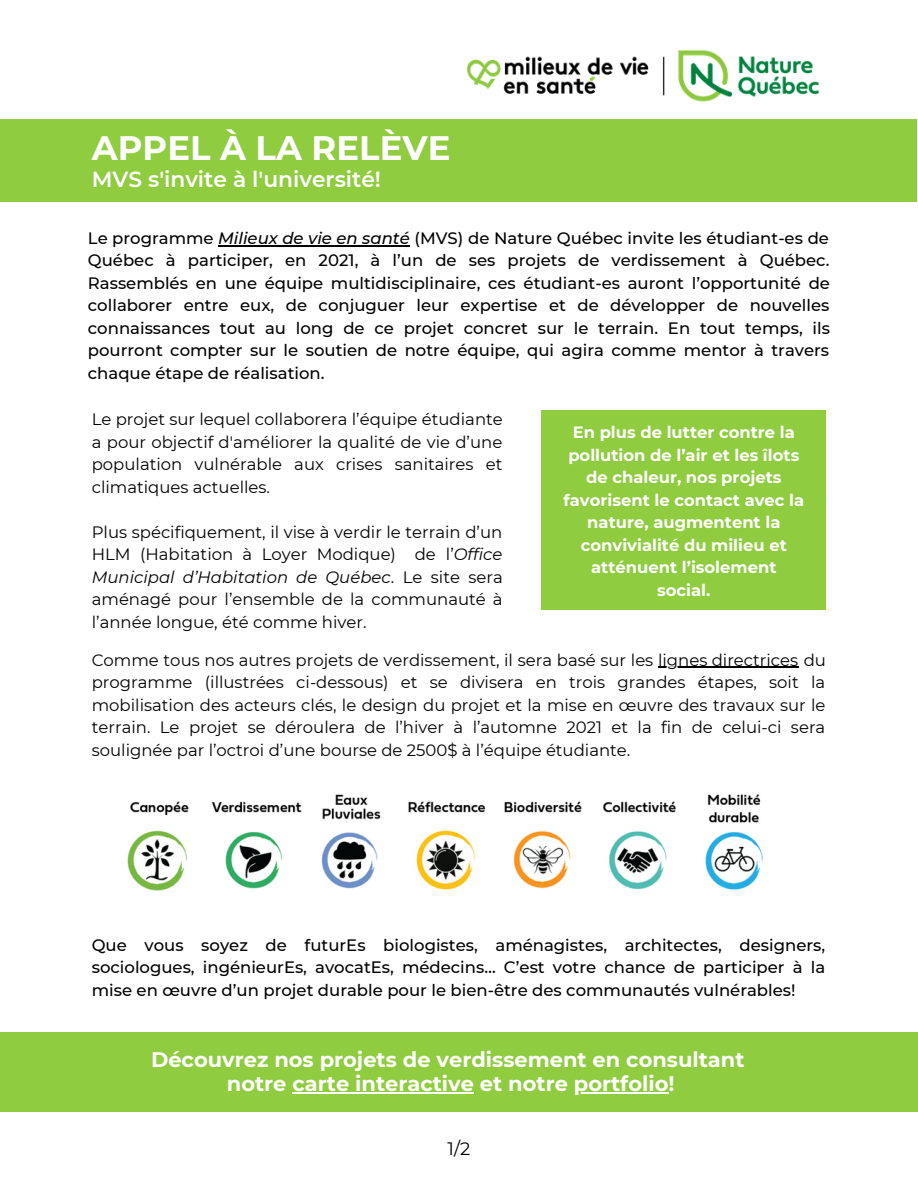
<style>
.page{position:relative;width:918px;height:1188px;background:#fff}
.page>*{position:absolute;margin:0;border:0;box-sizing:border-box;transform-origin:0 0}
.t1{font:700 33.9px "Montserrat";color:#fff}
.t2{font:600 21.75px "Montserrat";color:#fff}
.t3{font:700 21px "Montserrat";color:#fff}
.t4{font:18px "Montserrat";color:#000}
.t5{font:16.5px/22.5px "Montserrat";color:#000;text-align:justify}
.t6{font:500 16.5px/22.5px "Montserrat";color:#000;text-align:justify}
.t7{font:700 16.35px/22.5px "Montserrat";color:#fff;text-align:center}
.s1{font-style:italic}
</style>
<div class="page">
<div style="left:0;top:1032px;width:918px;height:80px;background:#8fcc40"></div>
<img style="left:466px;top:50px;width:354px;height:52px">
<img style="left:127px;top:794px;width:636px;height:97px">
<hr style="left:218px;top:245px;width:192px;height:1px;background:#000">
<hr style="left:658px;top:667px;width:140px;height:1px;background:#000">
<div style="left:1px;top:119px;width:916px;height:82px;background:#8fcc40"></div>
<hr style="left:292px;top:1092px;width:182px;height:1px;background:#fff">
<hr style="left:574px;top:1092px;width:95px;height:1px;background:#fff">
<div style="left:542px;top:410px;width:284px;height:199px;background:#8fcc40"></div>
<p class="t1" style="left:92px;top:127px;width:360px">APPEL À LA RELÈVE</p>
<p class="t2" style="left:92px;top:166px;width:291px">MVS s'invite à l'université!</p>
<p class="t6" style="left:88px;top:227px;width:744px">Le programme <span class="s1">Milieux de vie en santé</span> (MVS) de Nature Québec invite les étudiant-es de Québec à participer, en 2021, à l’un de ses projets de verdissement à Québec.<br>Rassemblés en une équipe multidisciplinaire, ces étudiant-es auront l’opportunité de collaborer entre eux, de conjuguer leur expertise et de développer de nouvelles connaissances tout au long de ce projet concret sur le terrain. En tout temps, ils pourront compter sur le soutien de notre équipe, qui agira comme mentor à travers chaque étape de réalisation.</p>
<p class="t5" style="left:92px;top:408px;width:413px">Le projet sur lequel collaborera l’équipe étudiante a pour objectif d'améliorer la qualité de vie d’une population vulnérable aux crises sanitaires et climatiques actuelles.</p>
<p class="t5" style="left:92px;top:520px;width:413px">Plus spécifiquement, il vise à verdir le terrain d’un HLM (Habitation à Loyer Modique) de l’<span class="s1">Office Municipal d’Habitation de Québec</span>. Le site sera aménagé pour l’ensemble de la communauté à l’année longue, été comme hiver.</p>
<p class="t5" style="left:92px;top:649px;width:736px">Comme tous nos autres projets de verdissement, il sera basé sur les lignes directrices du programme (illustrées ci-dessous) et se divisera en trois grandes étapes, soit la mobilisation des acteurs clés, le design du projet et la mise en œuvre des travaux sur le terrain. Le projet se déroulera de l’hiver à l’automne 2021 et la fin de celui-ci sera soulignée par l’octroi d’une bourse de 2500$ à l’équipe étudiante.</p>
<p class="t7" style="left:564px;top:421px;width:242px">En plus de lutter contre la pollution de l’air et les îlots de chaleur, nos projets favorisent le contact avec la nature, augmentent la convivialité du milieu et atténuent l’isolement social.</p>
<p class="t6" style="left:92px;top:934px;width:735px">Que vous soyez de futurEs biologistes, aménagistes, architectes, designers, sociologues, ingénieurEs, avocatEs, médecins… C’est votre chance de participer à la mise en œuvre d’un projet durable pour le bien-être des communautés vulnérables!</p>
<p class="t3" style="left:151px;top:1047px;width:595px">Découvrez nos projets de verdissement en consultant</p>
<p class="t3" style="left:227px;top:1071px;width:449px">notre carte interactive et notre portfolio!</p>
<p class="t4" style="left:448px;top:1138px;width:24px">1/2</p>
</div>
